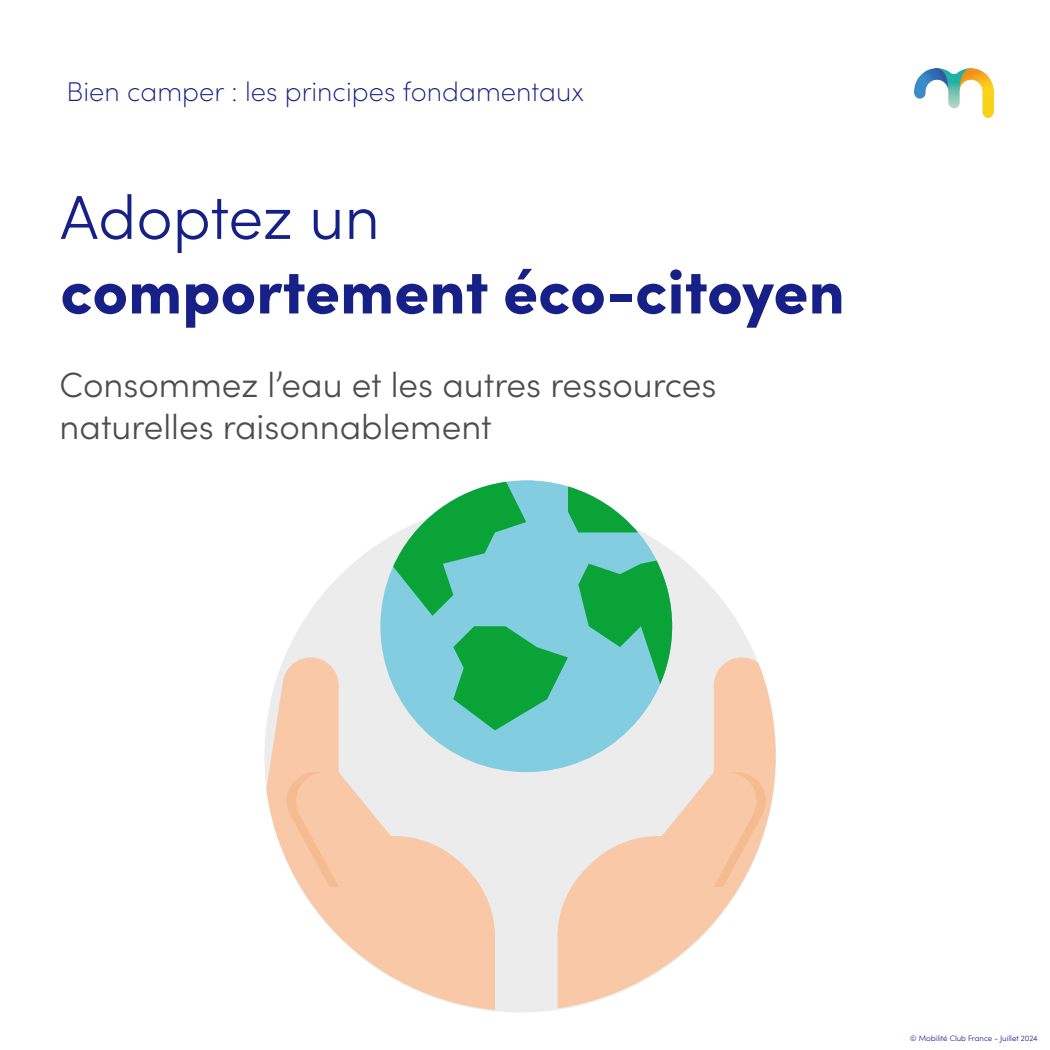
<style>
.page{position:relative;width:1050px;height:1050px;background:#fff}
.page>*{position:absolute;margin:0;border:0;box-sizing:border-box;transform-origin:0 0}
.t1{font:62.12px/74.5px "Sofia Pro";color:#172087}
.t2{font:35px/42px "Sofia Pro";color:#4d4d4d}
.t3{font:27.12px "Sofia Pro";color:#172084}
.t4{font:7.88px "Sofia Pro";color:#172087}
</style>
<div class="page">
<img style="left:914px;top:68px;width:80px;height:49px">
<div style="left:264px;top:501px;width:512px;height:512px;background:#ececec;border-radius:50%"></div>
<svg style="left:340px;top:939px;width:155px;height:72px;fill:#f9c8a6"></svg>
<svg style="left:558px;top:878px;width:142px;height:132px;fill:#f9c8a6"></svg>
<svg style="left:381px;top:481px;width:291px;height:285px;fill:#83cde1"></svg>
<svg style="left:266px;top:626px;width:302px;height:313px"></svg>
<svg style="left:393px;top:482px;width:133px;height:134px"></svg>
<svg style="left:578px;top:561px;width:198px;height:378px"></svg>
<svg style="left:568px;top:486px;width:70px;height:46px"></svg>
<p class="t3" style="left:67px;top:72px;width:519px">Bien camper : les principes fondamentaux</p>
<h1 class="t1" style="left:60px;top:177px;width:786px">Adoptez un<br>comportement éco-citoyen</h1>
<p class="t2" style="left:60px;top:362px;width:659px">Consommez l’eau et les autres ressources naturelles raisonnablement</p>
<p class="t4" style="left:910px;top:1032px;width:129px">© Mobilité Club France - Juillet 2024</p>
</div>
